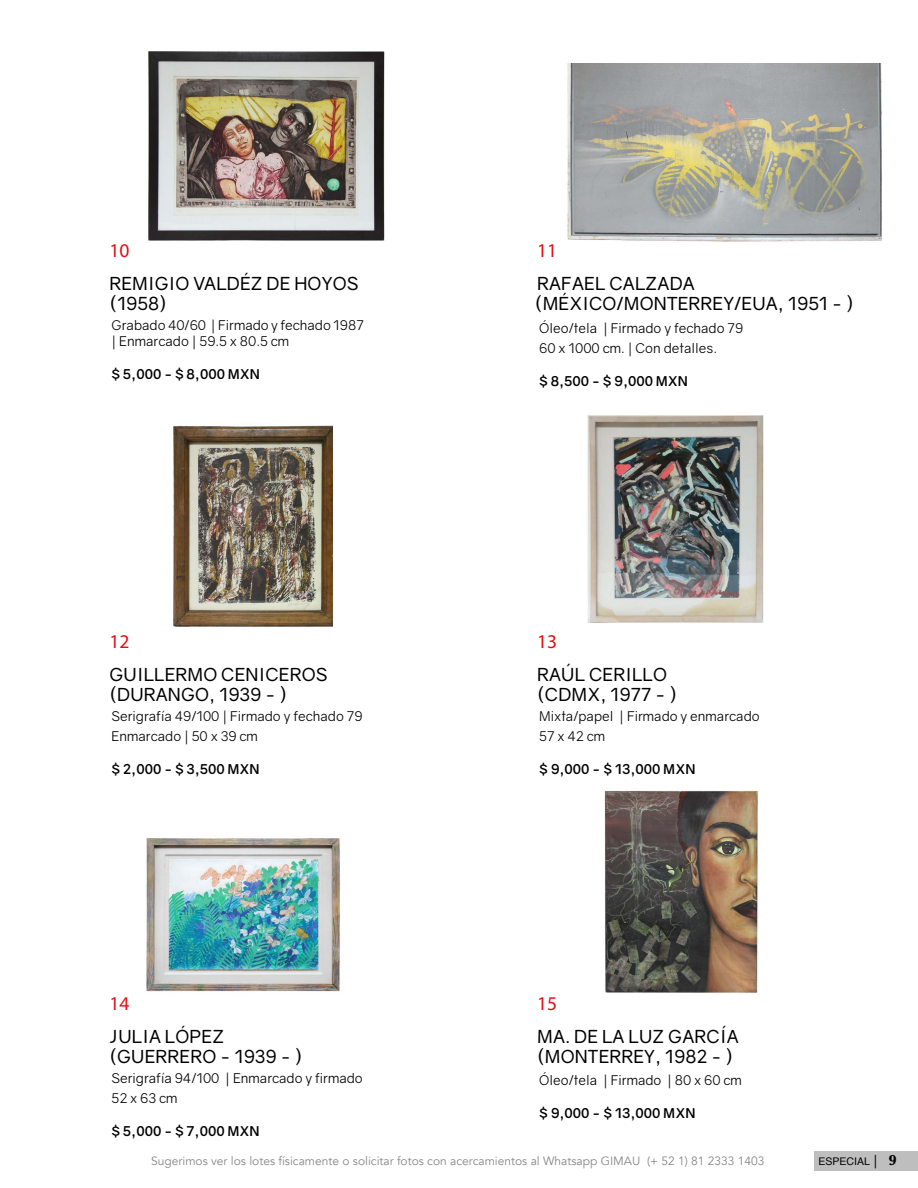
<style>
.page{position:relative;width:918px;height:1188px;background:#fff}
.page>*{position:absolute;margin:0;border:0;box-sizing:border-box;transform-origin:0 0}
.t1{font:19.5px "Myriad Pro";color:#e30f13}
.t2{font:18px "Gravity";letter-spacing:.01em;color:#000}
.t3{font:13.5px/20.4px "Gravity";color:#000}
.t4{font:700 13.5px "Gravity";color:#000}
.t5{font:12px "Avenir";color:#878787}
.t6{font:10.5px "Helvetica";color:#000}
.s1{font-family:"Constantia";font-weight:700;font-size:13.5px}
.s2{font-family:"Baskerville";font-weight:700;font-size:15px}
</style>
<div class="page">
<div style="left:814px;top:1151px;width:104px;height:20px;background:#bebebe"></div>
<img style="left:148px;top:51px;width:237px;height:189px">
<img style="left:567px;top:63px;width:315px;height:179px">
<img style="left:173px;top:425px;width:160px;height:202px">
<img style="left:587px;top:415px;width:177px;height:208px">
<img style="left:146px;top:838px;width:194px;height:154px">
<img style="left:604px;top:790px;width:154px;height:203px">
<h1 class="t1" style="left:109px;top:238px;width:22px">10</h1>
<h2 class="t2" style="left:109px;top:272px;width:251px">REMIGIO VALDÉZ DE HOYOS</h2>
<h2 class="t2" style="left:109px;top:293px;width:59px">(1958)</h2>
<p class="t3" style="left:112px;top:317px;width:254px;line-height:16.2px">Grabado 40/60 | Firmado y fechado 1987 | Enmarcado | 59.5 x 80.5 cm</p>
<p class="t4" style="left:112px;top:366px;width:150px">$ 5,000 - $ 8,000 MXN</p>
<h1 class="t1" style="left:109px;top:629px;width:22px">12</h1>
<h2 class="t2" style="left:109px;top:663px;width:220px">GUILLERMO CENICEROS</h2>
<h2 class="t2" style="left:109px;top:683px;width:179px">(DURANGO, 1939 - )</h2>
<p class="t3" style="left:112px;top:706px;width:253px">Serigrafía 49/100 | Firmado y fechado 79<br>Enmarcado | 50 x 39 cm</p>
<p class="t4" style="left:112px;top:761px;width:150px">$ 2,000 - $ 3,500 MXN</p>
<h1 class="t1" style="left:109px;top:991px;width:22px">14</h1>
<h2 class="t2" style="left:109px;top:1025px;width:116px">JULIA LÓPEZ</h2>
<h2 class="t2" style="left:109px;top:1045px;width:195px">(GUERRERO - 1939 - )</h2>
<p class="t3" style="left:112px;top:1068px;width:253px">Serigrafía 94/100 | Enmarcado y firmado<br>52 x 63 cm</p>
<p class="t4" style="left:112px;top:1123px;width:149px">$ 5,000 - $ 7,000 MXN</p>
<h1 class="t1" style="left:537px;top:238px;width:22px">11</h1>
<h2 class="t2" style="left:537px;top:272px;width:159px">RAFAEL CALZADA</h2>
<h2 class="t2" style="left:535px;top:293px;width:321px">(MÉXICO/MONTERREY/EUA, 1951 - )</h2>
<p class="t3" style="left:539px;top:317px;width:205px">Óleo/tela | Firmado y fechado 79<br>60 x 1000 cm. | Con detalles.</p>
<p class="t4" style="left:539px;top:373px;width:150px">$ 8,500 - $ 9,000 MXN</p>
<h1 class="t1" style="left:537px;top:629px;width:22px">13</h1>
<h2 class="t2" style="left:537px;top:663px;width:131px">RAÚL CERILLO</h2>
<h2 class="t2" style="left:537px;top:683px;width:142px">(CDMX, 1977 - )</h2>
<p class="t3" style="left:539px;top:706px;width:222px">Mixta/papel | Firmado y enmarcado<br>57 x 42 cm</p>
<p class="t4" style="left:539px;top:761px;width:158px">$ 9,000 - $ 13,000 MXN</p>
<h1 class="t1" style="left:537px;top:991px;width:22px">15</h1>
<h2 class="t2" style="left:537px;top:1025px;width:203px">MA. DE LA LUZ GARCÍA</h2>
<h2 class="t2" style="left:537px;top:1045px;width:198px">(MONTERREY, 1982 - )</h2>
<p class="t3" style="left:539px;top:1070px;width:204px">Óleo/tela | Firmado | 80 x 60 cm</p>
<p class="t4" style="left:539px;top:1105px;width:158px">$ 9,000 - $ 13,000 MXN</p>
<p class="t5" style="left:151px;top:1154px;width:615px">Sugerimos ver los lotes físicamente o solicitar fotos con acercamientos al Whatsapp GIMAU (+ 52 1) 81 2333 1403</p>
<p class="t6" style="left:819px;top:1154px;width:80px">ESPECIAL <span class="s1">|</span> <span class="s2">9</span></p>
</div>
